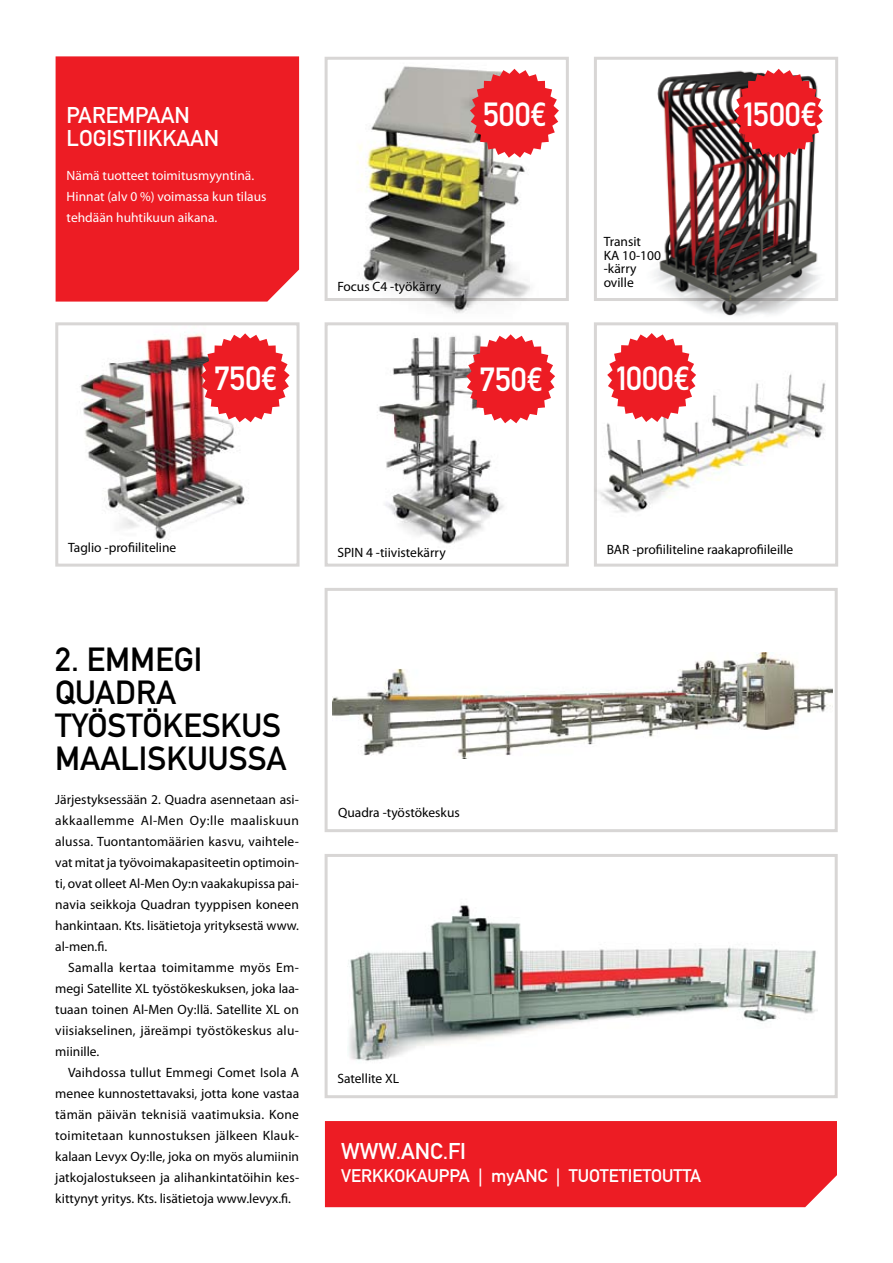
<style>
.page{position:relative;width:893px;height:1263px;background:#fff}
.page>*{position:absolute;margin:0;border:0;box-sizing:border-box;transform-origin:0 0}
.t1{font:33px/33px "DIN Mittelschrift Std";color:#000}
.t2{font:33px "DIN Mittelschrift Std";color:#fff}
.t3{font:22.5px "DIN Mittelschrift Std";color:#fff}
.t4{font:18px "DIN Mittelschrift Std";color:#fff}
.t5{font:13.5px/21px "Myriad Pro";color:#000;text-align:justify}
.t6{font:13.5px/21px "Myriad Pro";color:#fff}
</style>
<div class="page">
<div style="left:56px;top:56px;width:243px;height:246px;background:#ed1c24"></div>
<div style="left:325px;top:854px;width:513px;height:244px;border:3px solid #d8d6d5"></div>
<div style="left:594px;top:57px;width:244px;height:244px;border:3px solid #d8d6d5"></div>
<img style="left:629px;top:62px;width:209px;height:254px">
<div style="left:325px;top:588px;width:513px;height:244px;border:3px solid #d8d6d5"></div>
<img style="left:332px;top:652px;width:501px;height:107px">
<img style="left:80px;top:332px;width:171px;height:208px">
<img style="left:325px;top:57px;width:243px;height:257px">
<svg style="left:470px;top:69px;width:89px;height:89px"></svg>
<svg style="left:734px;top:69px;width:89px;height:89px;background:#d64147"></svg>
<svg style="left:201px;top:333px;width:89px;height:89px"></svg>
<img style="left:347px;top:905px;width:470px;height:156px">
<div style="left:594px;top:322px;width:244px;height:245px;border:3px solid #d8d6d5"></div>
<img style="left:594px;top:363px;width:244px;height:169px">
<svg style="left:607px;top:333px;width:89px;height:89px"></svg>
<img style="left:378px;top:336px;width:128px;height:208px">
<svg style="left:466px;top:334px;width:89px;height:89px"></svg>
<div style="left:325px;top:322px;width:244px;height:245px;border:3px solid #d8d6d5"></div>
<div style="left:55px;top:322px;width:245px;height:245px;border:3px solid #d8d6d5"></div>
<div style="left:325px;top:1121px;width:512px;height:86px;background:#ed1c24"></div>
<h2 class="t3" style="left:67px;top:102px;width:40px">PAREM</h2>
<h2 class="t3" style="left:135px;top:102px;width:56px">PAAN</h2>
<h2 class="t3" style="left:67px;top:125px;width:38px">LOGISTIIKK</h2>
<h2 class="t3" style="left:177px;top:125px;width:44px">AAN</h2>
<p class="t6" style="left:67px;top:164px;width:201px">Nämä tuotteet toimitusmyyntinä.<br>Hinnat (alv 0 %) voimassa kun tilaus tehdään huhtikuun aikana.</p>
<h1 class="t2" style="left:214px;top:359px;width:65px">750€</h1>
<h1 class="t2" style="left:483px;top:95px;width:65px">500€</h1>
<h1 class="t2" style="left:741px;top:95px;width:77px">1500€</h1>
<p class="t5" style="left:337px;top:276px;width:105px">Focus C4 -työkärry</p>
<h1 class="t2" style="left:479px;top:360px;width:65px">750€</h1>
<p class="t5" style="left:604px;top:235px;width:59px;line-height:13.5px;text-align:left">Transit<br>KA 10-100 -kärry oville</p>
<h1 class="t2" style="left:614px;top:359px;width:77px">1000€</h1>
<p class="t5" style="left:68px;top:537px;width:110px">Taglio -profiiliteline</p>
<h1 class="t1" style="left:55px;top:643px;width:123px">2. EMMEGI<br>QUADRA<br>TYÖSTÖKESKUS<br>MAALISKUUSS</h1>
<h1 class="t1" style="left:267px;top:742px;width:22px">A</h1>
<p class="t5" style="left:55px;top:788px;width:245px">Järjestyksessään 2. Quadra asennetaan asi&shy;akkaallemme Al-Men Oy:lle maaliskuun alussa. Tuontantomäärien kasvu, vaihtele&shy;vat mitat ja työvoimakapasiteetin optimoin&shy;ti, ovat olleet Al-Men Oy:n vaakakupissa pai&shy;navia seikkoja Quadran tyyppisen koneen hankintaan. Kts. lisätietoja yrityksestä www. al-men.fi.</p>
<p class="t5" style="left:55px;top:957px;width:245px;text-indent:13px">Samalla kertaa toimitamme myös Em&shy;megi Satellite XL työstökeskuksen, joka laa&shy;tuaan toinen Al-Men Oy:llä. Satellite XL on viisiakselinen, järeämpi työstökeskus alu&shy;miinille.</p>
<p class="t5" style="left:55px;top:1062px;width:245px;text-indent:13px">Vaihdossa tullut Emmegi Comet Isola A menee kunnostettavaksi, jotta kone vastaa tämän päivän teknisiä vaatimuksia. Kone toimitetaan kunnostuksen jälkeen Klauk&shy;kalaan Levyx Oy:lle, joka on myös alumiinin jatkojalostukseen ja alihankintatöihin kes&shy;kittynyt yritys. Kts. lisätietoja www.levyx.fi.</p>
<p class="t5" style="left:337px;top:541px;width:110px">SPIN 4 -tiivistekärry</p>
<p class="t5" style="left:338px;top:802px;width:123px">Quadra -työstökeskus</p>
<p class="t5" style="left:337px;top:1067px;width:63px">Satellite XL</p>
<p class="t5" style="left:607px;top:538px;width:188px">BAR -profiiliteline raakaprofiileille</p>
<h2 class="t3" style="left:341px;top:1138px;width:20px">WWW</h2>
<h2 class="t3" style="left:396px;top:1138px;width:72px">.ANC.FI</h2>
<h3 class="t4" style="left:341px;top:1165px;width:109px">VERKKOKAUPPA</h3>
<h3 class="t4" style="left:478px;top:1165px;width:49px">| MYANC</h3>
<h3 class="t4" style="left:556px;top:1165px;width:144px">| TUOTETIETOUTTA</h3>
</div>
